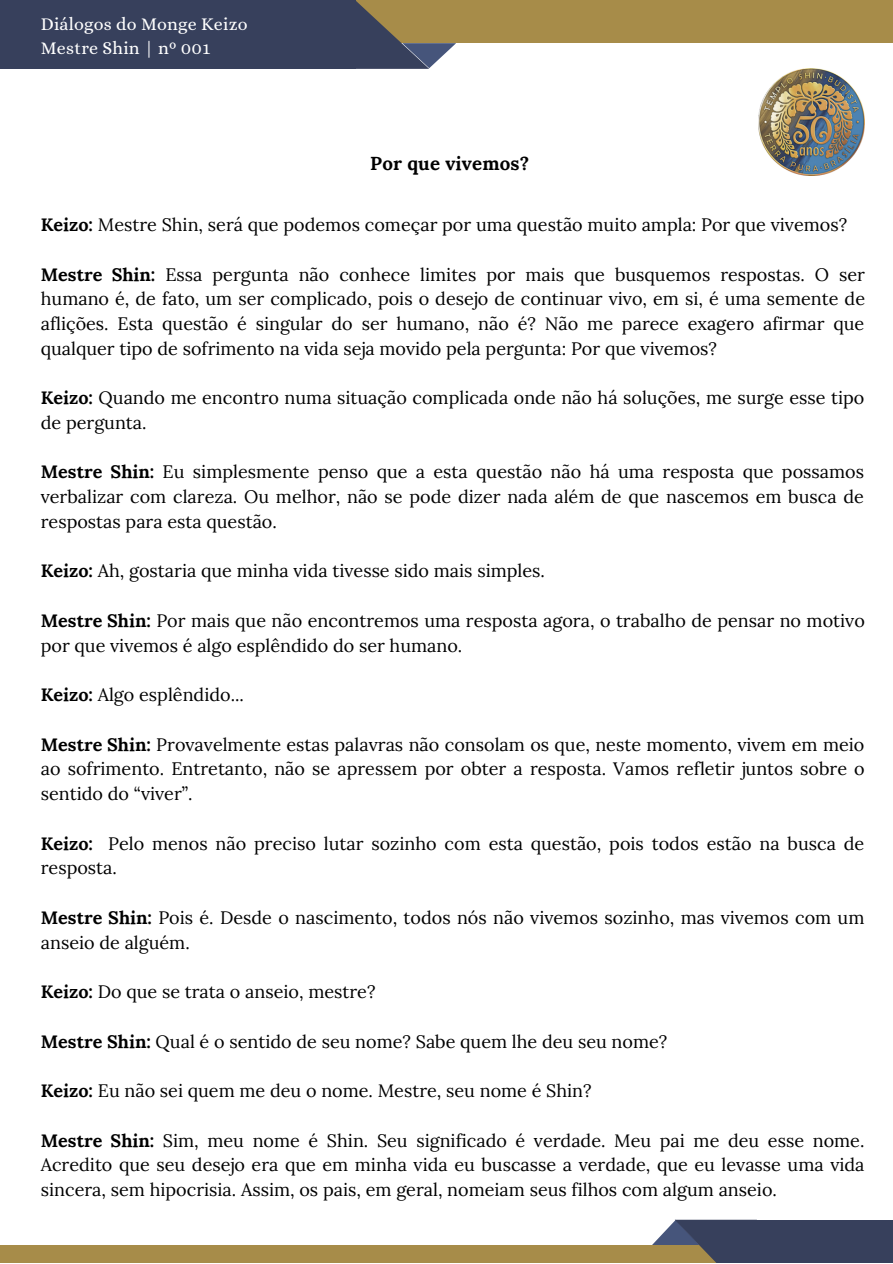
<style>
.page{position:relative;width:893px;height:1264px;background:#fff}
.page>*{position:absolute;margin:0;border:0;box-sizing:border-box;transform-origin:0 0}
.t1{font:700 18.75px "Lora";letter-spacing:.01em;color:#000}
.t2{font:18px/24.8px "Lora";color:#000;text-align:justify}
.t3{font:18px "Alice";letter-spacing:.01em;color:#fff}
.s1{font-weight:700}
</style>
<div class="page">
<svg style="left:653px;top:1221px;width:21px;height:23px"></svg>
<div style="left:324px;top:0;width:568px;height:43px;background:#a78c49"></div>
<div style="left:0;top:1244px;width:773px;height:18px;background:#a78c49"></div>
<div style="left:747px;top:1219px;width:145px;height:43px;background:#37405c"></div>
<svg style="left:674px;top:1219px;width:82px;height:43px;fill:#37405c"></svg>
<img style="left:758px;top:69px;width:106px;height:107px">
<div style="left:0;top:0;width:356px;height:69px;background:#37405c"></div>
<svg style="left:356px;top:1px;width:100px;height:68px"></svg>
<p class="t3" style="left:41px;top:13px;width:208px">Diálogos do Monge Keizo</p>
<p class="t3" style="left:41px;top:38px;width:171px">Mestre Shin | nº 001</p>
<p class="t1" style="left:370px;top:151px;width:160px">Por que vivemos?</p>
<p class="t2" style="left:41px;top:212px;width:807px"><span class="s1">Keizo:</span> Mestre Shin, será que podemos começar por uma questão muito ampla: Por que vivemos?</p>
<p class="t2" style="left:41px;top:261px;width:825px"><span class="s1">Mestre Shin:</span> Essa pergunta não conhece limites por mais que busquemos respostas. O ser humano é , de fato, um ser complicado, pois o desejo de continuar vivo, em si, é uma semente de aflições. Esta questão é singular do ser humano, não é? Não me parece exagero afirmar que qualquer tipo de sofrimento na vida seja movido pela pergunta: Por que vivemos?</p>
<p class="t2" style="left:41px;top:385px;width:825px"><span class="s1">Keizo:</span> Quando me encontro numa situação complicada onde não há soluções, me surge esse tipo de pergunta.</p>
<p class="t2" style="left:41px;top:459px;width:824px"><span class="s1">Mestre Shin:</span> Eu simplesmente penso que a esta questão não há uma resposta que possamos verbalizar com clareza. Ou melhor, não se pode dizer nada além de que nascemos em busca de respostas para esta questão.</p>
<p class="t2" style="left:41px;top:558px;width:505px"><span class="s1">Keizo:</span> Ah, gostaria que minha vida tivesse sido mais simples.</p>
<p class="t2" style="left:41px;top:608px;width:825px"><span class="s1">Mestre Shin:</span> Por mais que não encontremos uma resposta agora, o trabalho de pensar no motivo por que vivemos é algo esplêndido do ser humano.</p>
<p class="t2" style="left:41px;top:682px;width:205px"><span class="s1">Keizo:</span> Algo esplêndido...</p>
<p class="t2" style="left:41px;top:731px;width:825px"><span class="s1">Mestre Shin:</span> Provavelmente estas palavras não consolam os que, neste momento, vivem em meio ao sofrimento. Entretanto, não se apressem por obter a resposta. Vamos refletir juntos sobre o sentido do “viver”.</p>
<p class="t2" style="left:41px;top:830px;width:825px"><span class="s1">Keizo:</span> Pelo menos não preciso lutar sozinho com esta questão, pois todos estão na busca de resposta.</p>
<p class="t2" style="left:41px;top:904px;width:825px"><span class="s1">Mestre Shin:</span> Pois é. Desde o nascimento, todos nós não vivemos sozinho, mas vivemos com um anseio de alguém.</p>
<p class="t2" style="left:41px;top:979px;width:336px"><span class="s1">Keizo:</span> Do que se trata o anseio, mestre?</p>
<p class="t2" style="left:41px;top:1028px;width:628px"><span class="s1">Mestre Shin:</span> Qual é o sentido de seu nome? Sabe quem lhe deu seu nome?</p>
<p class="t2" style="left:41px;top:1078px;width:552px"><span class="s1">Keizo:</span> Eu não sei quem me deu o nome. Mestre, seu nome é Shin?</p>
<p class="t2" style="left:41px;top:1127px;width:825px"><span class="s1">Mestre Shin:</span> Sim, meu nome é Shin. Seu significado é verdade. Meu pai me deu esse nome.<br>Acredito que seu desejo era que em minha vida eu buscasse a verdade, que eu levasse uma vida sincera, sem hipocrisia. Assim, os pais, em geral, nomeiam seus filhos com algum anseio.</p>
</div>
